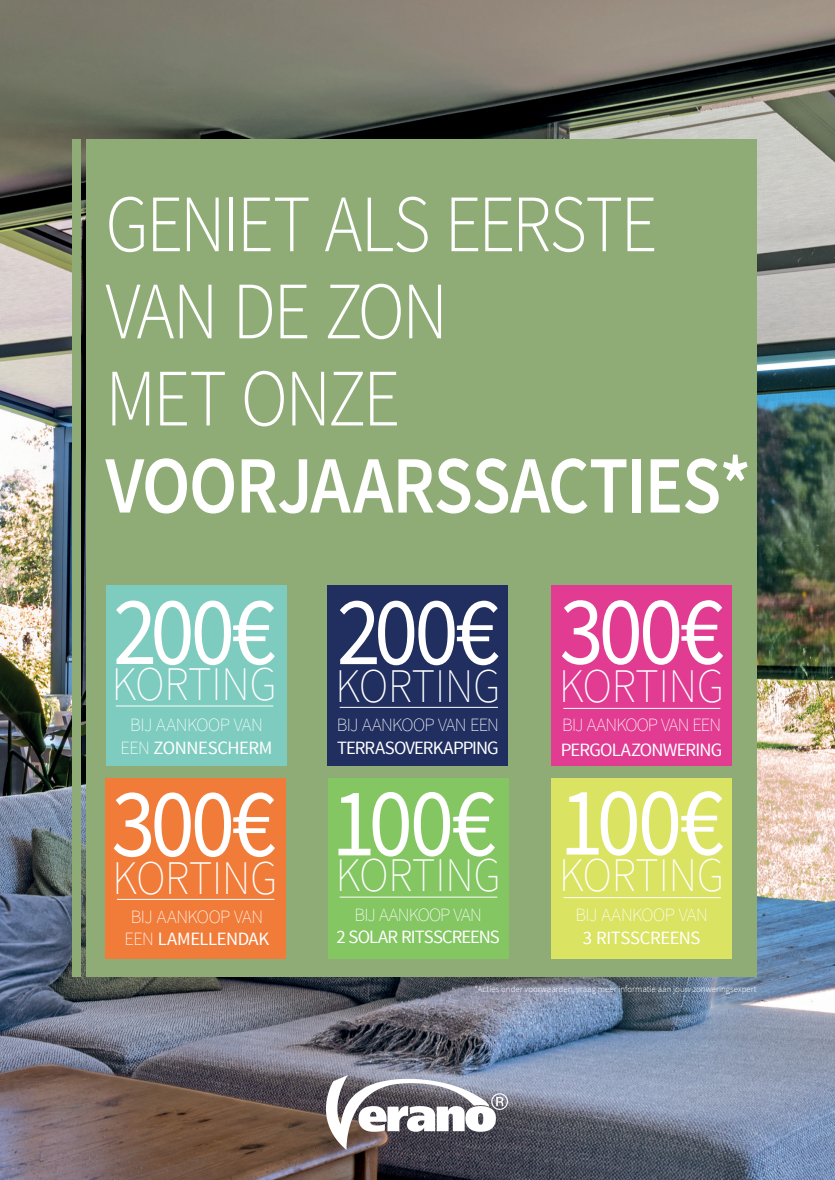
<style>
.page{position:relative;width:835px;height:1180px;background:#fff}
.page>*{position:absolute;margin:0;border:0;box-sizing:border-box;transform-origin:0 0}
.t1{font:97.72px "Source Sans Variable";letter-spacing:-.05em;color:#fff;scale:.91 1}
.t2{font:300 81.38px/87.1px "Source Sans Pro";letter-spacing:-.03em;color:#fff;scale:.88 1}
.t3{font:600 81.38px "Source Sans Pro";letter-spacing:-.02em;color:#fff;scale:.88 1}
.t4{font:200 48.37px "Source Sans Pro";color:#fff;scale:.93 1}
.t5{font:200 18.76px/22.5px "Source Sans Pro";letter-spacing:-.03em;color:#fff;text-align:center}
.t6{font:18.76px "Source Sans Pro";letter-spacing:-.04em;color:#fff}
.t7{font:300 8.92px "Source Sans Pro";color:#fff}
.s1{font-weight:400}
</style>
<div class="page">
<img style="left:0;top:0;width:834px;height:1180px">
<img style="left:326px;top:1075px;width:181px;height:75px">
<div style="left:87px;top:140px;width:669px;height:837px;background:#8fac77"></div>
<div style="left:106px;top:585px;width:181px;height:181px;background:#7eccbf"></div>
<hr style="left:116px;top:705px;width:157px;height:1px;background:#fff">
<div style="left:551px;top:585px;width:180px;height:181px;background:#e13c92"></div>
<hr style="left:563px;top:708px;width:157px;height:1px;background:#fff">
<div style="left:327px;top:585px;width:181px;height:181px;background:#202e60"></div>
<hr style="left:339px;top:707px;width:159px;height:1px;background:#fff">
<div style="left:328px;top:778px;width:180px;height:180px;background:#83c662"></div>
<hr style="left:339px;top:897px;width:158px;height:1px;background:#fff">
<div style="left:551px;top:778px;width:180px;height:180px;background:#dbe362"></div>
<hr style="left:563px;top:897px;width:157px;height:1px;background:#fff">
<div style="left:105px;top:778px;width:181px;height:180px;background:#f17c3a"></div>
<hr style="left:117px;top:899px;width:157px;height:1px;background:#fff">
<div style="left:73px;top:140px;width:8px;height:837px;background:#8fac77"></div>
<h2 class="t2" style="left:106px;top:181px;width:628px">GENIET ALS EERSTE<br>VAN DE ZON<br>MET ONZE</h2>
<h2 class="t3" style="left:106px;top:434px;width:734px">VOORJAARSSACTIES*</h2>
<h1 class="t1" style="left:113px;top:572px;width:180px">200€</h1>
<h3 class="t4" style="left:112px;top:654px;width:178px">KORTING</h3>
<p class="t5" style="left:120px;top:713px;width:153px">BIJ AANKOOP VAN<br>EEN <span class="s1">ZONNESCHERM</span></p>
<h1 class="t1" style="left:111px;top:764px;width:182px">300€</h1>
<h3 class="t4" style="left:113px;top:849px;width:178px">KORTING</h3>
<p class="t5" style="left:125px;top:905px;width:146px">BIJ AANKOOP VAN<br>EEN <span class="s1">LAMELLENDAK</span></p>
<h1 class="t1" style="left:336px;top:572px;width:180px">200€</h1>
<h3 class="t4" style="left:335px;top:656px;width:178px">KORTING</h3>
<p class="t5" style="left:337px;top:714px;width:164px">BIJ AANKOOP VAN EEN</p>
<p class="t6" style="left:337px;top:736px;width:163px">TERRASOVERKAPPING</p>
<h1 class="t1" style="left:331px;top:764px;width:182px">100€</h1>
<h3 class="t4" style="left:336px;top:846px;width:178px">KORTING</h3>
<p class="t5" style="left:354px;top:903px;width:129px">BIJ AANKOOP VAN</p>
<p class="t6" style="left:336px;top:925px;width:165px">2 SOLAR RITSSCREENS</p>
<h1 class="t1" style="left:559px;top:572px;width:182px">300€</h1>
<h3 class="t4" style="left:559px;top:657px;width:178px">KORTING</h3>
<p class="t5" style="left:562px;top:713px;width:160px">BIJ AANKOOP VAN EEN</p>
<p class="t6" style="left:560px;top:738px;width:163px">PERGOLAZONWERING</p>
<h1 class="t1" style="left:559px;top:763px;width:182px">100€</h1>
<h3 class="t4" style="left:559px;top:846px;width:178px">KORTING</h3>
<p class="t5" style="left:575px;top:904px;width:134px">BIJ AANKOOP VAN</p>
<p class="t6" style="left:582px;top:926px;width:119px">3 RITSSCREENS</p>
<p class="t7" style="left:474px;top:984px;width:283px">*Acties onder voorwaarden, vraag meer informatie aan jouw zonweringsexpert</p>
</div>
